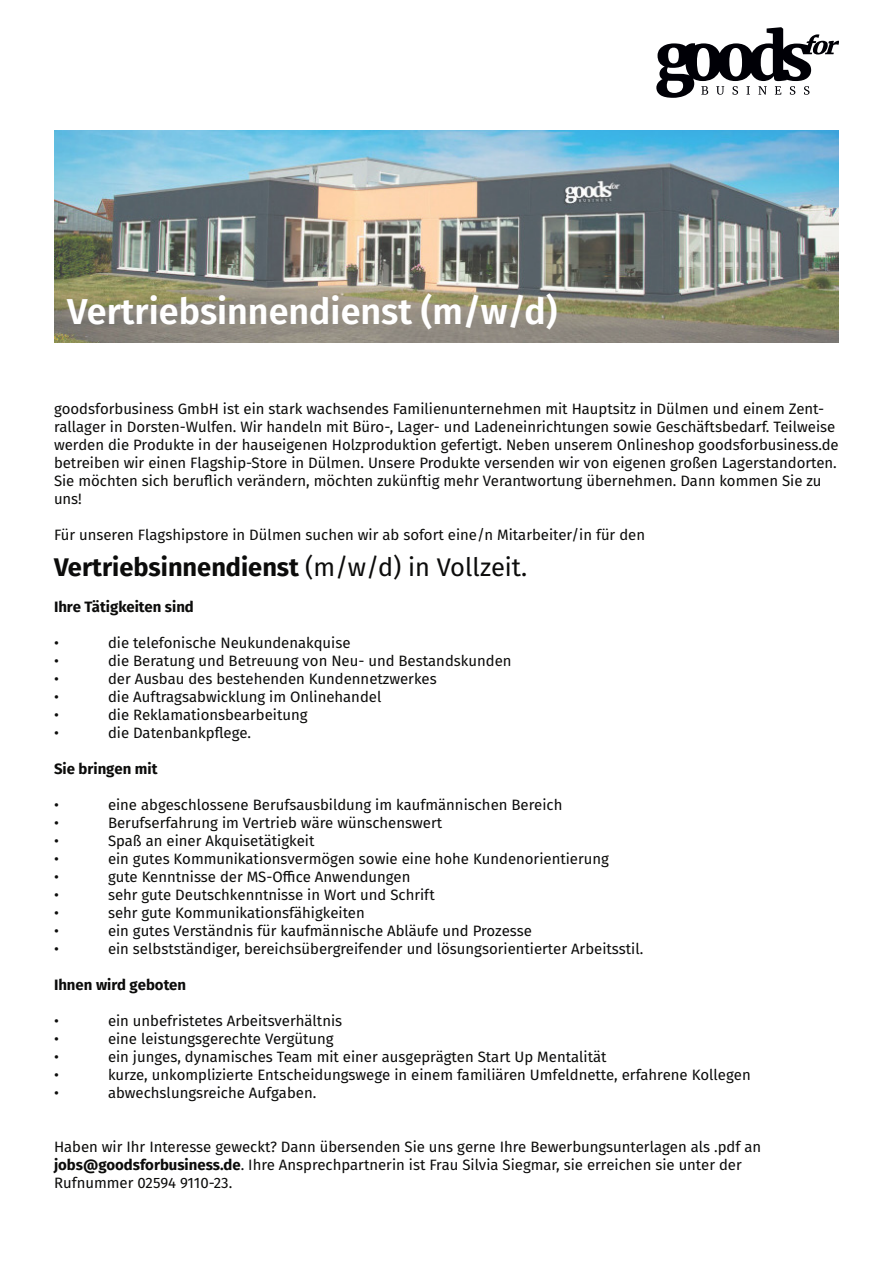
<style>
.page{position:relative;width:893px;height:1263px;background:#fff}
.page>*{position:absolute;margin:0;border:0;box-sizing:border-box;transform-origin:0 0}
.t1{font:600 36px "Fira Sans";color:#fff}
.t2{font:700 25.5px "Fira Sans";color:#0c0c0b}
.t3{font:15px/18px "Fira Sans";color:#0c0c0b}
.t4{font:700 15px "Fira Sans";color:#0c0c0b}
.s1{font-weight:400}
.s2{font-weight:700}
</style>
<div class="page">
<img style="left:54px;top:130px;width:785px;height:212px">
<svg style="left:656px;top:28px;width:183px;height:70px"></svg>
<p class="t1" style="left:67px;top:282px;width:492px">Vertriebsinnendienst (m/w/d)</p>
<p class="t3" style="left:54px;top:399px;width:786px">goodsforbusiness GmbH ist ein stark wachsendes Familienunternehmen mit Hauptsitz in Dülmen und einem Zent&shy;rallager in Dorsten-Wulfen. Wir handeln mit Büro-, Lager- und Ladeneinrichtungen sowie Geschäftsbedarf. Teilweise werden die Produkte in der hauseigenen Holzproduktion gefertigt. Neben unserem Onlineshop goodsforbusiness.de betreiben wir einen Flagship-Store in Dülmen. Unsere Produkte versenden wir von eigenen großen Lagerstandorten.</p>
<p class="t3" style="left:54px;top:471px;width:769px">Sie möchten sich beruflich verändern, möchten zukünftig mehr Verantwortung übernehmen. Dann kommen Sie zu uns!</p>
<p class="t3" style="left:54px;top:525px;width:593px">Für unseren Flagshipstore in Dülmen suchen wir ab sofort eine/n Mitarbeiter/in für den</p>
<p class="t2" style="left:54px;top:546px;width:475px">Vertriebsinnendienst <span class="s1">(m/w/d) in Vollzeit.</span></p>
<p class="t4" style="left:54px;top:594px;width:141px">Ihre Tätigkeiten sind</p>
<p class="t3" style="left:54px;top:633px;width:6px">•</p>
<p class="t3" style="left:108px;top:633px;width:244px">die telefonische Neukundenakquise</p>
<p class="t3" style="left:54px;top:651px;width:6px">•</p>
<p class="t3" style="left:108px;top:651px;width:405px">die Beratung und Betreuung von Neu- und Bestandskunden</p>
<p class="t3" style="left:54px;top:669px;width:6px">•</p>
<p class="t3" style="left:108px;top:669px;width:330px">der Ausbau des bestehenden Kundennetzwerkes</p>
<p class="t3" style="left:54px;top:687px;width:6px">•</p>
<p class="t3" style="left:108px;top:687px;width:275px">die Auftragsabwicklung im Onlinehandel</p>
<p class="t3" style="left:54px;top:705px;width:6px">•</p>
<p class="t3" style="left:108px;top:705px;width:201px">die Reklamationsbearbeitung</p>
<p class="t3" style="left:54px;top:723px;width:6px">•</p>
<p class="t3" style="left:108px;top:723px;width:145px">die Datenbankpflege.</p>
<p class="t4" style="left:54px;top:756px;width:105px">Sie bringen mit</p>
<p class="t3" style="left:54px;top:795px;width:6px">•</p>
<p class="t3" style="left:108px;top:795px;width:456px">eine abgeschlossene Berufsausbildung im kaufmännischen Bereich</p>
<p class="t3" style="left:54px;top:813px;width:6px">•</p>
<p class="t3" style="left:108px;top:813px;width:336px">Berufserfahrung im Vertrieb wäre wünschenswert</p>
<p class="t3" style="left:54px;top:831px;width:6px">•</p>
<p class="t3" style="left:108px;top:831px;width:208px">Spaß an einer Akquisetätigkeit</p>
<p class="t3" style="left:54px;top:849px;width:6px">•</p>
<p class="t3" style="left:108px;top:849px;width:502px">ein gutes Kommunikationsvermögen sowie eine hohe Kundenorientierung</p>
<p class="t3" style="left:54px;top:867px;width:6px">•</p>
<p class="t3" style="left:108px;top:867px;width:304px">gute Kenntnisse der MS-Office Anwendungen</p>
<p class="t3" style="left:54px;top:885px;width:6px">•</p>
<p class="t3" style="left:108px;top:885px;width:328px">sehr gute Deutschkenntnisse in Wort und Schrift</p>
<p class="t3" style="left:54px;top:903px;width:6px">•</p>
<p class="t3" style="left:108px;top:903px;width:258px">sehr gute Kommunikationsfähigkeiten</p>
<p class="t3" style="left:54px;top:921px;width:6px">•</p>
<p class="t3" style="left:108px;top:921px;width:425px">ein gutes Verständnis für kaufmännische Abläufe und Prozesse</p>
<p class="t3" style="left:54px;top:939px;width:6px">•</p>
<p class="t3" style="left:108px;top:939px;width:537px">ein selbstständiger, bereichsübergreifender und lösungsorientierter Arbeitsstil.</p>
<p class="t4" style="left:54px;top:972px;width:134px">Ihnen wird geboten</p>
<p class="t3" style="left:54px;top:1011px;width:6px">•</p>
<p class="t3" style="left:108px;top:1011px;width:236px">ein unbefristetes Arbeitsverhältnis</p>
<p class="t3" style="left:54px;top:1029px;width:6px">•</p>
<p class="t3" style="left:108px;top:1029px;width:227px">eine leistungsgerechte Vergütung</p>
<p class="t3" style="left:54px;top:1047px;width:6px">•</p>
<p class="t3" style="left:108px;top:1047px;width:500px">ein junges, dynamisches Team mit einer ausgeprägten Start Up Mentalität</p>
<p class="t3" style="left:54px;top:1065px;width:6px">•</p>
<p class="t3" style="left:108px;top:1065px;width:644px">kurze, unkomplizierte Entscheidungswege in einem familiären Umfeldnette, erfahrene Kollegen</p>
<p class="t3" style="left:54px;top:1083px;width:6px">•</p>
<p class="t3" style="left:108px;top:1083px;width:210px">abwechslungsreiche Aufgaben.</p>
<p class="t3" style="left:54px;top:1137px;width:709px">Haben wir Ihr Interesse geweckt? Dann übersenden Sie uns gerne Ihre Bewerbungsunterlagen als .pdf an</p>
<p class="t3" style="left:54px;top:1155px;width:689px"><span class="s2">jobs@goodsforbusiness.de</span>. Ihre Ansprechpartnerin ist Frau Silvia Siegmar, sie erreichen sie unter der</p>
<p class="t3" style="left:54px;top:1173px;width:180px">Rufnummer 02594 9110-23.</p>
</div>
